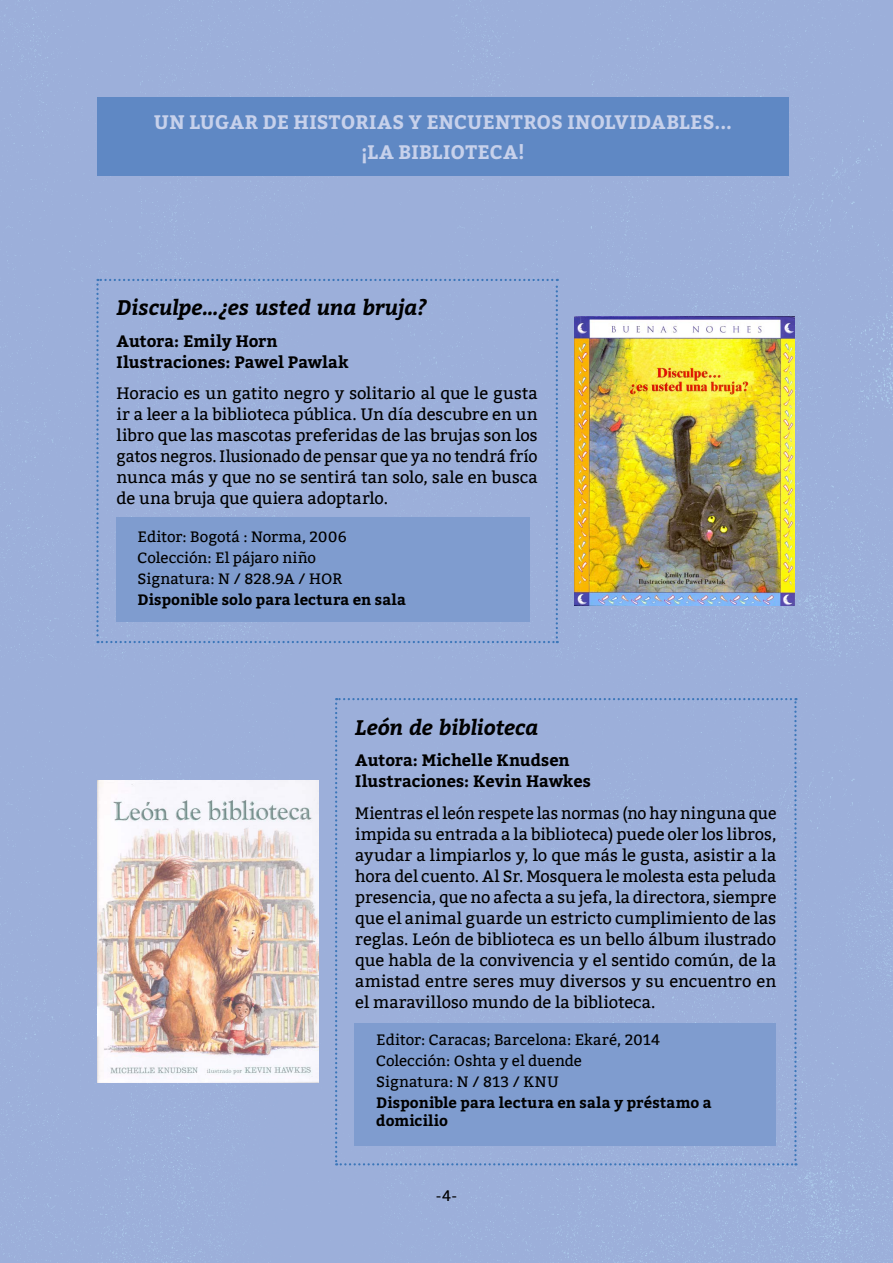
<style>
.page{position:relative;width:893px;height:1263px;background:#9cafda}
.page>*{position:absolute;margin:0;border:0;box-sizing:border-box;transform-origin:0 0}
.t1{font:italic 700 21px "Bitter";letter-spacing:-.005em;color:#000}
.t2{font:700 19.5px/30px "Bitter";letter-spacing:.01em;color:#c7d1eb;text-align:center}
.t3{font:16.5px/21px "Bitter";color:#000;text-align:justify;scale:.96 1}
.t4{font:16.5px/21px "Bitter";color:#000;text-align:justify}
.t5{font:700 16.5px/21px "Bitter";color:#000}
.t6{font:15px/21px "Bitter";letter-spacing:.005em;color:#000}
.t7{font:700 15px/18px "Bitter";letter-spacing:.01em;color:#000}
</style>
<div class="page">
<div style="left:98px;top:98px;width:690px;height:78px;background:#5f88c4"></div>
<svg style="left:96px;top:279px;width:462px;height:364px;background:#92a8d6"></svg>
<img style="left:575px;top:317px;width:220px;height:288px">
<img style="left:98px;top:781px;width:220px;height:301px">
<svg style="left:335px;top:698px;width:462px;height:467px;background:#94aad7"></svg>
<p class="t2" style="left:154px;top:108px;width:580px">UN LUGAR DE HISTORIAS Y ENCUENTROS INOLVIDABLES... ¡LA BIBLIOTECA!</p>
<p class="t1" style="left:117px;top:294px;width:311px">Disculpe…¿es usted una bruja?</p>
<p class="t5" style="left:117px;top:331px;width:234px">Autora: Emily Horn<br>Ilustraciones: Pawel Pawlak</p>
<p class="t4" style="left:117px;top:383px;width:423px">Horacio es un gatito negro y solitario al que le gusta ir a leer a la biblioteca pública. Un día descubre en un libro que las mascotas preferidas de las brujas son los gatos negros. Ilusionado de pensar que ya no tendrá frío nunca más y que no se sentirá tan solo, sale en busca de una bruja que quiera adoptarlo.</p>
<p class="t6" style="left:138px;top:526px;width:211px">Editor: Bogotá : Norma, 2006<br>Colección: El pájaro niño<br>Signatura: N / 828.9A / HOR</p>
<p class="t7" style="left:138px;top:591px;width:270px">Disponible solo para lectura en sala</p>
<p class="t1" style="left:355px;top:713px;width:185px">León de biblioteca</p>
<p class="t5" style="left:355px;top:750px;width:237px">Autora: Michelle Knudsen<br>Ilustraciones: Kevin Hawkes</p>
<p class="t3" style="left:355px;top:802px;width:440px">Mientras el león respete las normas (no hay ninguna que impida su entrada a la biblioteca) puede oler los libros, ayudar a limpiarlos y, lo que más le gusta, asistir a la hora del cuento. Al Sr. Mosquera le molesta esta peluda presencia, que no afecta a su jefa, la directora, siempre que el animal guarde un estricto cumplimiento de las reglas. León de biblioteca es un bello álbum ilustrado que habla de la convivencia y el sentido común, de la amistad entre seres muy diversos y su encuentro en el maravilloso mundo de la biblioteca.</p>
<p class="t6" style="left:376px;top:1029px;width:285px">Editor: Caracas; Barcelona: Ekaré, 2014<br>Colección: Oshta y el duende<br>Signatura: N / 813 / KNU</p>
<p class="t7" style="left:376px;top:1094px;width:337px">Disponible para lectura en sala y préstamo a domicilio</p>
<p class="t6" style="left:436px;top:1185px;width:23px">-4-</p>
</div>
